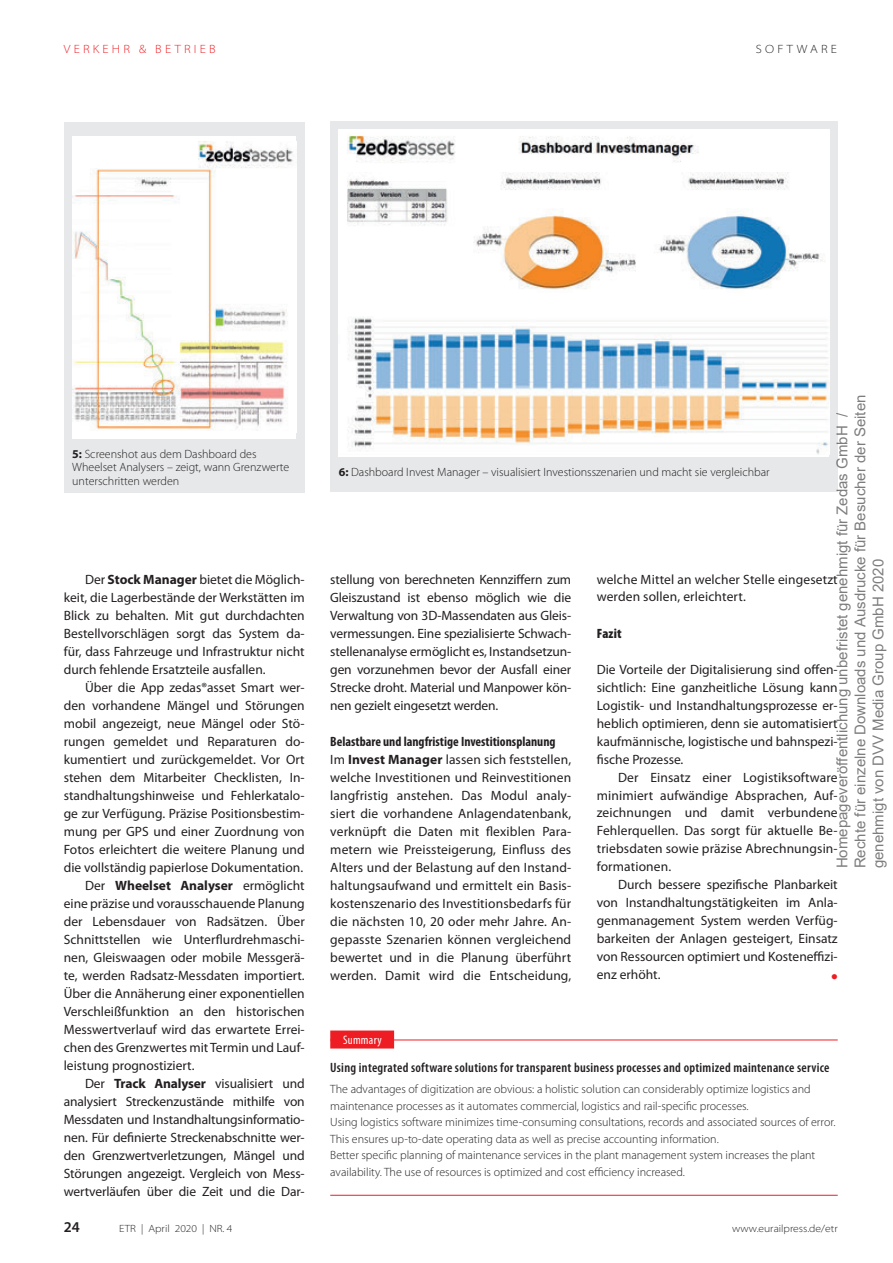
<style>
.page{position:relative;width:893px;height:1263px;background:#fff}
.page>*{position:absolute;margin:0;border:0;box-sizing:border-box;transform-origin:0 0}
.t1{font:15px/18px "Arial";color:rgb(0 0 0/.51)}
.t2{font:600 15px "Myriad Pro";color:#231f20}
.t3{font:13.5px/18px "Myriad Pro";color:#231f20;text-align:justify}
.t4{font:600 condensed 13.5px "Myriad Pro";letter-spacing:.02em;color:#231f20}
.t5{font:700 13.5px "Myriad Pro";color:#231f20}
.t6{font:900 condensed 13.5px "Myriad Pro";letter-spacing:.015em;color:#231f20}
.t7{font:condensed 12.3px "Myriad Pro";letter-spacing:.02em;color:#fff}
.t8{font:300 12px/16.5px "Myriad Pro";color:#231f20}
.t9{font:300 semi-expanded 12px "Myriad Pro";letter-spacing:.27em;color:#ee1d23}
.t10{font:300 semi-expanded 12px "Myriad Pro";letter-spacing:.27em;color:#231f20}
.t11{font:300 semi-expanded 10.5px "Myriad Pro";color:#231f20}
.t12{font:9px "Wingdings";color:#ee1d23}
.s1{font-weight:700}
.s2{font-weight:400}
.s3{font-weight:700;font-stretch:condensed}
</style>
<div class="page">
<div style="left:330px;top:1030px;width:64px;height:18px;background:#ee1d23"></div>
<hr style="left:330px;top:1039px;width:508px;height:1px;background:#ee1d23">
<hr style="left:330px;top:1195px;width:508px;height:1px;background:#ee1d23">
<div style="left:64px;top:122px;width:241px;height:370px;background:#e6e8e9"></div>
<div style="left:72px;top:136px;width:224px;height:302px;background:#fff"></div>
<img style="left:72px;top:142px;width:222px;height:289px">
<div style="left:330px;top:122px;width:508px;height:370px;background:#e6e8e9"></div>
<img style="left:339px;top:129px;width:490px;height:325px">
<p class="t9" style="left:64px;top:42px;width:153px">VERKEHR &amp; BETRIEB</p>
<p class="t10" style="left:756px;top:42px;width:82px">SOFTWARE</p>
<p class="t8" style="left:72px;top:447px;width:219px;line-height:13.5px"><span class="s1">5:</span> Screenshot aus dem Dashboard des<br>Wheelset Analysers – zeigt, wann Grenzwerte unterschritten werden</p>
<p class="t3" style="left:64px;top:570px;width:242px;text-indent:21px">Der <span class="s1">Stock Manager</span> bietet die Möglich&shy;keit, die Lagerbestände der Werkstätten im Blick zu behalten. Mit gut durchdachten Bestellvorschlägen sorgt das System da&shy;für, dass Fahrzeuge und Infrastruktur nicht durch fehlende Ersatzteile ausfallen.</p>
<p class="t3" style="left:85px;top:678px;width:221px">Über die App zedas®asset Smart wer-</p>
<p class="t3" style="left:64px;top:696px;width:242px">den vorhandene Mängel und Störungen</p>
<p class="t3" style="left:64px;top:714px;width:242px">mobil angezeigt, neue Mängel oder Stö-</p>
<p class="t3" style="left:64px;top:732px;width:242px">rungen gemeldet und Reparaturen do-</p>
<p class="t3" style="left:64px;top:750px;width:242px">kumentiert und zurückgemeldet. Vor Ort</p>
<p class="t3" style="left:64px;top:768px;width:242px">stehen dem Mitarbeiter Checklisten, In-</p>
<p class="t3" style="left:64px;top:786px;width:242px">standhaltungshinweise und Fehlerkatalo-</p>
<p class="t3" style="left:64px;top:804px;width:242px">ge zur Verfügung. Präzise Positionsbestim-</p>
<p class="t3" style="left:64px;top:822px;width:242px">mung per GPS und einer Zuordnung von</p>
<p class="t3" style="left:64px;top:840px;width:242px">Fotos erleichtert die weitere Planung und</p>
<p class="t3" style="left:64px;top:858px;width:241px">die vollständig papierlose Dokumentation.</p>
<p class="t5" style="left:85px;top:876px;width:221px"><span class="s2">Der</span> Wheelset Analyser <span class="s2">ermöglicht</span></p>
<p class="t3" style="left:64px;top:894px;width:242px">eine präzise und vorausschauende Planung</p>
<p class="t3" style="left:64px;top:912px;width:242px">der Lebensdauer von Radsätzen. Über</p>
<p class="t3" style="left:64px;top:930px;width:242px">Schnittstellen wie Unterflurdrehmaschi-</p>
<p class="t3" style="left:64px;top:948px;width:242px">nen, Gleiswaagen oder mobile Messgerä-</p>
<p class="t3" style="left:64px;top:966px;width:242px">te, werden Radsatz-Messdaten importiert.</p>
<p class="t3" style="left:64px;top:984px;width:242px">Über die Annäherung einer exponentiellen</p>
<p class="t3" style="left:64px;top:1002px;width:242px">Verschleißfunktion an den historischen</p>
<p class="t3" style="left:64px;top:1020px;width:242px">Messwertverlauf wird das erwartete Errei-</p>
<p class="t3" style="left:64px;top:1038px;width:242px">chen des Grenzwertes mit Termin und Lauf-</p>
<p class="t3" style="left:64px;top:1056px;width:132px">leistung prognostiziert.</p>
<p class="t3" style="left:85px;top:1074px;width:221px">Der <span class="s1">Track Analyser</span> visualisiert und</p>
<p class="t3" style="left:64px;top:1092px;width:242px">analysiert Streckenzustände mithilfe von</p>
<p class="t3" style="left:64px;top:1110px;width:242px">Messdaten und Instandhaltungsinformatio-</p>
<p class="t3" style="left:64px;top:1128px;width:242px">nen. Für definierte Streckenabschnitte wer-</p>
<p class="t3" style="left:64px;top:1146px;width:242px">den Grenzwertverletzungen, Mängel und</p>
<p class="t3" style="left:64px;top:1164px;width:242px">Störungen angezeigt. Vergleich von Mess-</p>
<p class="t3" style="left:64px;top:1182px;width:242px">wertverläufen über die Zeit und die Dar-</p>
<p class="t1" style="left:833px;top:868px;width:475px;rotate:-90deg">Homepageveröffentlichung unbefristet genehmigt für Zedas GmbH /<br>Rechte für einzelne Downloads und Ausdrucke für Besucher der Seiten genehmigt von DVV Media Group GmbH 2020</p>
<p class="t8" style="left:339px;top:463px;width:432px"><span class="s1">6:</span> Dashboard Invest Manager – visualisiert Investionsszenarien und macht sie vergleichbar</p>
<p class="t3" style="left:330px;top:570px;width:242px">stellung von berechneten Kennziffern zum Gleiszustand ist ebenso möglich wie die Verwaltung von 3D-Massendaten aus Gleis&shy;vermessungen. Eine spezialisierte Schwach&shy;stellenanalyse ermöglicht es, Instandsetzun&shy;gen vorzunehmen bevor der Ausfall einer Strecke droht. Material und Manpower kön&shy;nen gezielt eingesetzt werden.</p>
<p class="t3" style="left:330px;top:732px;width:242px;text-align:left"><span class="s3">Belastbare und langfristige Investitionsplanung </span>Im <span class="s1">Invest Manager</span> lassen sich feststellen, welche Investitionen und Reinvestitionen langfristig anstehen. Das Modul analy&shy;siert die vorhandene Anlagendatenbank, verknüpft die Daten mit flexiblen Para&shy;metern wie Preissteigerung, Einfluss des Alters und der Belastung auf den Instand&shy;haltungsaufwand und ermittelt ein Basis&shy;kostenszenario des Investitionsbedarfs für die nächsten 10, 20 oder mehr Jahre. An&shy;gepasste Szenarien können vergleichend bewertet und in die Planung überführt werden. Damit wird die Entscheidung,</p>
<p class="t3" style="left:597px;top:570px;width:242px">welche Mittel an welcher Stelle eingesetzt werden sollen, erleichtert.</p>
<p class="t6" style="left:597px;top:625px;width:26px">Fazit</p>
<p class="t3" style="left:597px;top:660px;width:242px">Die Vorteile der Digitalisierung sind offen&shy;sichtlich: Eine ganzheitliche Lösung kann Logistik- und Instandhaltungsprozesse er&shy;heblich optimieren, denn sie automatisiert kaufmännische, logistische und bahnspezi&shy;fische Prozesse.</p>
<p class="t3" style="left:597px;top:768px;width:242px;text-indent:21px">Der Einsatz einer Logistiksoftware minimiert aufwändige Absprachen, Auf&shy;zeichnungen und damit verbundene Fehlerquellen. Das sorgt für aktuelle Be&shy;triebsdaten sowie präzise Abrechnungsin&shy;formationen.</p>
<p class="t3" style="left:597px;top:876px;width:242px;text-indent:21px">Durch bessere spezifische Planbarkeit von Instandhaltungstätigkeiten im Anla&shy;genmanagement System werden Verfüg&shy;barkeiten der Anlagen gesteigert, Einsatz von Ressourcen optimiert und Kosteneffizi&shy;enz erhöht.</p>
<p class="t12" style="left:831px;top:972px;width:8px">●</p>
<p class="t7" style="left:343px;top:1032px;width:40px">Summary</p>
<p class="t4" style="left:330px;top:1060px;width:501px">Using integrated software solutions for transparent business processes and optimized maintenance service</p>
<p class="t8" style="left:330px;top:1081px;width:507px">The advantages of digitization are obvious: a holistic solution can considerably optimize logistics and maintenance processes as it automates commercial, logistics and rail-specific processes.<br>Using logistics software minimizes time-consuming consultations, records and associated sources of error.<br>This ensures up-to-date operating data as well as precise accounting information.<br>Better specific planning of maintenance services in the plant management system increases the plant availability. The use of resources is optimized and cost efficiency increased.</p>
<p class="t2" style="left:64px;top:1217px;width:18px">24</p>
<p class="t11" style="left:119px;top:1222px;width:115px">ETR | April 2020 | NR. 4</p>
<p class="t11" style="left:732px;top:1222px;width:107px">www.eurailpress.de/etr</p>
</div>
